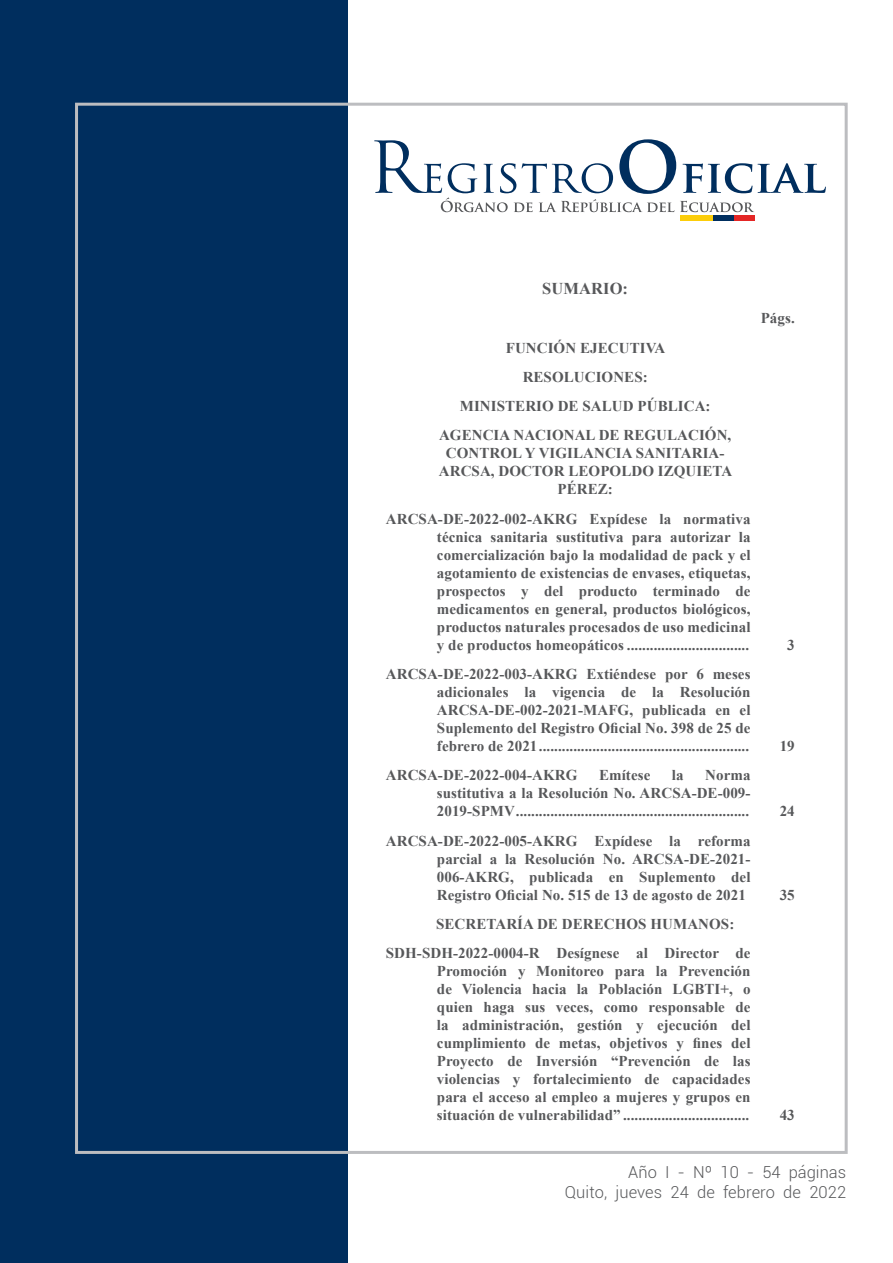
<style>
.page{position:relative;width:893px;height:1263px;background:#fff}
.page>*{position:absolute;margin:0;border:0;box-sizing:border-box;transform-origin:0 0}
.t1{font:300 16.5px "Roboto";letter-spacing:.005em;color:#57585a}
.Sumario_Title{font:700 16.5px "Times New Roman";letter-spacing:.005em;color:#57585a}
.Sumario_Tab_1{font:700 15px/18px "Times New Roman";letter-spacing:.005em;color:#57585a;text-align:justify}
.Sumario_Center{font:700 15px/18px "Times New Roman";letter-spacing:.005em;color:#57585a;text-align:center}
.Sumario_Numero{font:700 15px "Times New Roman";letter-spacing:.005em;color:#57585a}
</style>
<div class="page">
<div style="left:0;top:0;width:348px;height:1263px;background:#002e5e"></div>
<svg style="left:374px;top:139px;width:452px;height:73px"></svg>
<div style="left:680px;top:216px;width:34px;height:5px;background:#fccd0a"></div>
<div style="left:714px;top:216px;width:20px;height:5px;background:#002e5e"></div>
<div style="left:734px;top:216px;width:20px;height:5px;background:#e42625"></div>
<p class="Sumario_Title" style="left:542px;top:277px;width:87px">SUMARIO:</p>
<p class="Sumario_Center" style="left:506px;top:338px;width:161px">FUNCIÓN EJECUTIVA</p>
<p class="Sumario_Center" style="left:523px;top:367px;width:127px">RESOLUCIONES:</p>
<p class="Sumario_Center" style="left:460px;top:397px;width:252px">MINISTERIO DE SALUD PÚBLICA:</p>
<p class="Sumario_Center" style="left:439px;top:426px;width:295px">AGENCIA NACIONAL DE REGULACIÓN,<br>CONTROL Y VIGILANCIA SANITARIA-<br>ARCSA, DOCTOR LEOPOLDO IZQUIETA<br>PÉREZ:</p>
<p class="Sumario_Tab_1" style="left:437px;top:509px;width:315px;text-indent:-51px">ARCSA-DE-2022-002-AKRG Expídese la normativa técnica sanitaria sustitutiva para autorizar la comercialización bajo la modalidad de pack y el agotamiento de existencias de envases, etiquetas, prospectos y del producto terminado de medicamentos en general, productos biológicos, productos naturales procesados de uso medicinal y de productos homeopáticos ................................</p>
<p class="Sumario_Tab_1" style="left:437px;top:665px;width:315px;text-indent:-51px">ARCSA-DE-2022-003-AKRG Extiéndese por 6 meses adicionales la vigencia de la Resolución ARCSA-DE-002-2021-MAFG, publicada en el Suplemento del Registro Oficial No. 398 de 25 de febrero de 2021.......................................................</p>
<p class="Sumario_Tab_1" style="left:386px;top:766px;width:193px">ARCSA-DE-2022-004-AKRG</p>
<p class="Sumario_Tab_1" style="left:599px;top:766px;width:53px">Emítese</p>
<p class="Sumario_Tab_1" style="left:672px;top:766px;width:13px">la</p>
<p class="Sumario_Tab_1" style="left:437px;top:766px;width:315px;text-indent:268px">Norma sustitutiva a la Resolución No. ARCSA-DE-009- 2019-SPMV.............................................................</p>
<p class="Sumario_Tab_1" style="left:437px;top:831px;width:315px;text-indent:-51px">ARCSA-DE-2022-005-AKRG Expídese la reforma parcial a la Resolución No. ARCSA-DE-2021- 006-AKRG, publicada en Suplemento del Registro Oficial No. 515 de 13 de agosto de 2021</p>
<p class="Sumario_Center" style="left:436px;top:914px;width:300px">SECRETARÍA DE DERECHOS HUMANOS:</p>
<p class="Sumario_Tab_1" style="left:437px;top:944px;width:315px;text-indent:-51px">SDH-SDH-2022-0004-R Desígnese al Director de Promoción y Monitoreo para la Prevención de Violencia hacia la Población LGBTI+, o quien haga sus veces, como responsable de la administración, gestión y ejecución del cumplimiento de metas, objetivos y fines del Proyecto de Inversión “Prevención de las violencias y fortalecimiento de capacidades para el acceso al empleo a mujeres y grupos en situación de vulnerabilidad” .................................</p>
<p class="Sumario_Numero" style="left:761px;top:308px;width:36px">Págs.</p>
<p class="Sumario_Numero" style="left:787px;top:634px;width:9px">3</p>
<p class="Sumario_Numero" style="left:780px;top:736px;width:17px">19</p>
<p class="Sumario_Numero" style="left:780px;top:801px;width:17px">24</p>
<p class="Sumario_Numero" style="left:780px;top:884px;width:17px">35</p>
<p class="Sumario_Numero" style="left:780px;top:1105px;width:17px">43</p>
<p class="t1" style="left:628px;top:1160px;width:219px">Año I - Nº 10 - 54 páginas</p>
<p class="t1" style="left:565px;top:1180px;width:283px">Quito, jueves 24 de febrero de 2022</p>
</div>
